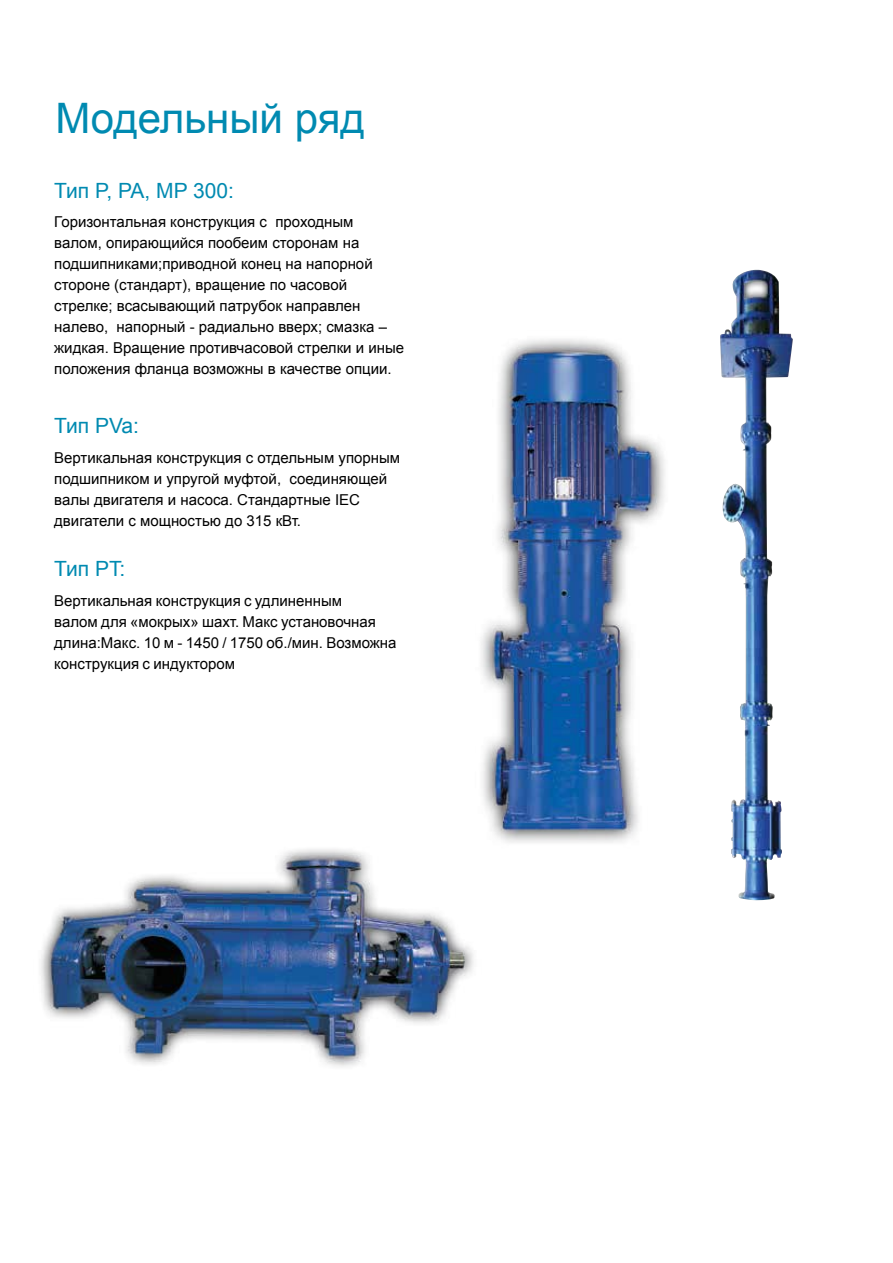
<style>
.page{position:relative;width:893px;height:1263px;background:#fff}
.page>*{position:absolute;margin:0;border:0;box-sizing:border-box;transform-origin:0 0}
.t1{font:42px "Arial";color:#008ab1}
.t2{font:21px "Arial";color:#008ab1}
.t3{font:15px/21px "Arial";color:#000}
</style>
<div class="page">
<img style="left:40px;top:849px;width:434px;height:218px">
<img style="left:481px;top:339px;width:184px;height:504px">
<img style="left:720px;top:270px;width:35px;height:602px">
<h1 class="t1" style="left:56px;top:91px;width:311px">Модельный ряд</h1>
<h2 class="t2" style="left:54px;top:177px;width:181px">Тип P, PA, MP 300:</h2>
<p class="t3" style="left:54px;top:212px;width:351px">Горизонтальная конструкция с проходным валом, опирающийся пообеим сторонам на подшипниками;приводной конец на напорной стороне (стандарт), вращение по часовой стрелке; всасывающий патрубок направлен налево, напорный - радиально вверх; смазка – жидкая. Вращение противчасовой стрелки и иные положения фланца возможны в качестве опции.</p>
<h2 class="t2" style="left:54px;top:412px;width:86px">Тип PVa:</h2>
<p class="t3" style="left:54px;top:447px;width:348px">Вертикальная конструкция с отдельным упорным подшипником и упругой муфтой, соединяющей валы двигателя и насоса. Стандартные IEC двигатели с мощностью до 315 кВт.</p>
<h2 class="t2" style="left:54px;top:555px;width:73px">Тип PT:</h2>
<p class="t3" style="left:54px;top:590px;width:344px">Вертикальная конструкция с удлиненным<br>валом для «мокрых» шахт. Макс установочная длина:Макс. 10 м - 1450 / 1750 об./мин. Возможна конструкция с индуктором</p>
</div>
